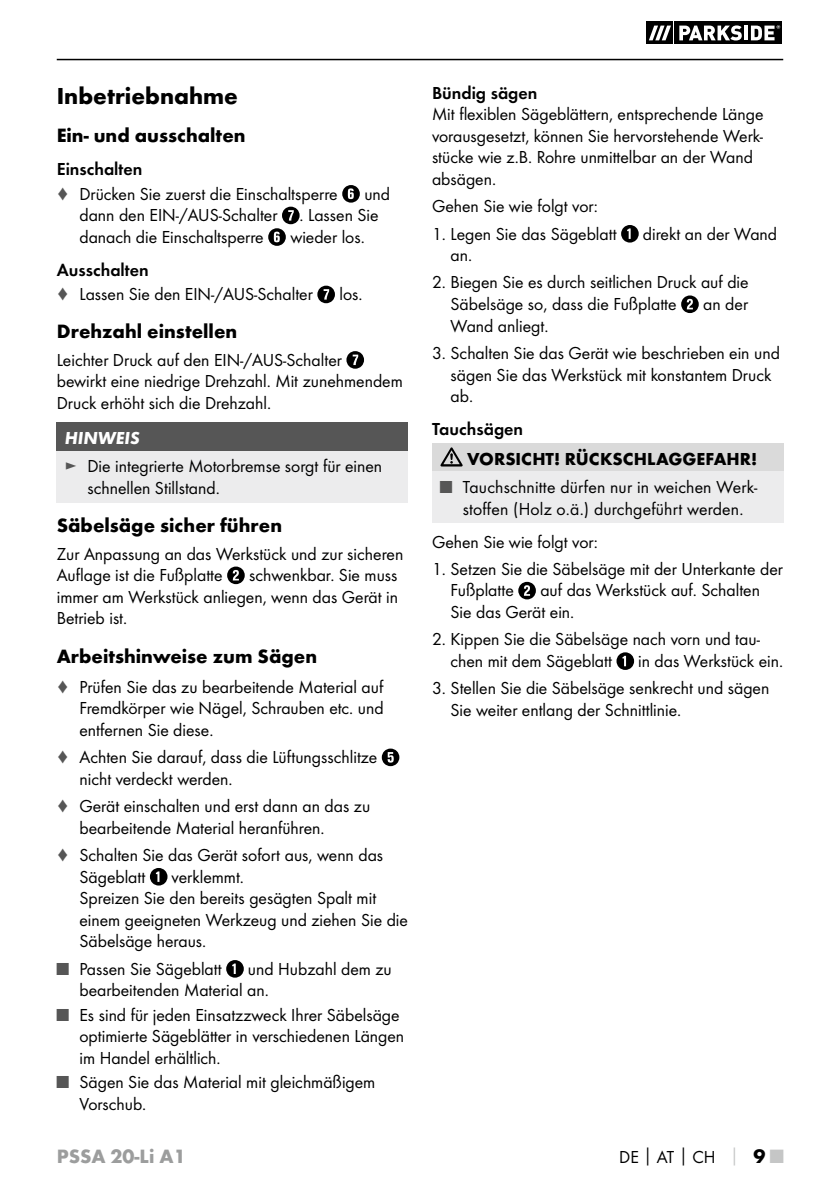
<style>
.page{position:relative;width:840px;height:1191px;background:#fff}
.page>*{position:absolute;margin:0;border:0;box-sizing:border-box;transform-origin:0 0}
.t1{font:700 24px "Futura";color:#000}
.t2{font:700 20px "Futura";color:#000}
.t3{font:700 20px "Futura";color:#9c9d9d}
.t4{font:18px/21.6px "Futura Boo";color:#000}
.t5{font:18px "Futura Dem";color:#000}
.t6{font:700 18px "Futura";color:#000}
.t7{font:italic 700 18px "Futura";color:#fff}
.s1{color:#565656}
.s2{font-family:"Futura";font-weight:700}
.s3{font-family:"Futura";font-weight:700;color:#c5c6c6}
.s4{font-family:"Futura";font-weight:700;font-size:20px}
.s5{font-family:"Futura";font-weight:700;font-size:20px;color:#c5c6c6}
</style>
<div class="page">
<hr style="left:57px;top:59px;width:725px;height:1px;background:#000">
<div style="left:645px;top:21px;width:137px;height:24px;background:linear-gradient(to bottom,#fff,#fff)"></div>
<svg style="left:646px;top:22px;width:26px;height:22px"></svg>
<div style="left:674px;top:22px;width:107px;height:22px;background:#000"></div>
<svg style="left:648px;top:26px;width:22px;height:14px"></svg>
<svg style="left:679px;top:25px;width:62px;height:15px"></svg>
<svg style="left:744px;top:26px;width:3px;height:14px"></svg>
<svg style="left:750px;top:25px;width:29px;height:15px"></svg>
<svg style="left:342px;top:185px;width:17px;height:18px"></svg>
<svg style="left:268px;top:207px;width:31px;height:39px"></svg>
<svg style="left:317px;top:286px;width:18px;height:17px"></svg>
<svg style="left:346px;top:351px;width:18px;height:18px"></svg>
<div style="left:57px;top:422px;width:351px;height:29px;background:#565656"></div>
<div style="left:57px;top:451px;width:351px;height:51px;background:#ececed"></div>
<svg style="left:227px;top:566px;width:17px;height:18px"></svg>
<svg style="left:381px;top:748px;width:18px;height:18px"></svg>
<svg style="left:150px;top:868px;width:17px;height:17px"></svg>
<svg style="left:226px;top:960px;width:18px;height:17px"></svg>
<svg style="left:621px;top:225px;width:17px;height:17px"></svg>
<svg style="left:681px;top:295px;width:17px;height:18px"></svg>
<div style="left:432px;top:443px;width:350px;height:28px;background:#dadada"></div>
<div style="left:432px;top:471px;width:350px;height:51px;background:#ececed"></div>
<svg style="left:440px;top:447px;width:22px;height:19px"></svg>
<svg style="left:518px;top:582px;width:17px;height:17px"></svg>
<svg style="left:616px;top:652px;width:17px;height:18px"></svg>
<h1 class="t1" style="left:57px;top:81px;width:182px">Inbetriebnahme</h1>
<p class="t2" style="left:57px;top:123px;width:190px">Ein- und ausschalten</p>
<p class="t5" style="left:57px;top:158px;width:87px">Einschalten</p>
<p class="t4" style="left:57px;top:183px;width:282px"><span class="s1">♦</span> Drücken Sie zuerst die Einschaltsperre</p>
<p class="t4" style="left:79px;top:183px;width:312px;text-indent:285px">und dann den EIN-/AUS-Schalter . Lassen Sie danach die Einschaltsperre</p>
<p class="t4" style="left:290px;top:226px;width:76px">wieder los.</p>
<p class="t5" style="left:57px;top:259px;width:93px">Ausschalten</p>
<p class="t4" style="left:57px;top:283px;width:257px"><span class="s1">♦</span> Lassen Sie den EIN-/AUS-Schalter</p>
<p class="t4" style="left:339px;top:283px;width:25px">los.</p>
<p class="t2" style="left:57px;top:319px;width:182px">Drehzahl einstellen</p>
<p class="t4" style="left:57px;top:349px;width:347px">Leichter Druck auf den EIN-/AUS-Schalter<br>bewirkt eine niedrige Drehzahl. Mit zunehmendem<br>Druck erhöht sich die Drehzahl.</p>
<p class="t7" style="left:65px;top:426px;width:76px">HINWEIS</p>
<p class="t4" style="left:87px;top:455px;width:296px;text-indent:-23px"><span class="s1">►</span> Die integrierte Motorbremse sorgt für einen schnellen Stillstand.</p>
<p class="t2" style="left:57px;top:513px;width:227px">Säbelsäge sicher führen</p>
<p class="t4" style="left:57px;top:542px;width:348px">Zur Anpassung an das Werkstück und zur sicheren<br>Auflage ist die Fußplatte</p>
<p class="t4" style="left:57px;top:564px;width:343px;text-align:justify;text-indent:192px">schwenkbar. Sie muss immer am Werkstück anliegen, wenn das Gerät in Betrieb ist.</p>
<p class="t2" style="left:57px;top:643px;width:262px">Arbeitshinweise zum Sägen</p>
<p class="t4" style="left:79px;top:675px;width:305px;text-align:justify;text-indent:-23px"><span class="s1">♦</span> Prüfen Sie das zu bearbeitende Material auf Fremdkörper wie Nägel, Schrauben etc. und entfernen Sie diese.</p>
<p class="t4" style="left:79px;top:746px;width:299px;text-indent:-23px"><span class="s1">♦</span> Achten Sie darauf, dass die Lüftungsschlitze nicht verdeckt werden.</p>
<p class="t4" style="left:79px;top:795px;width:292px;text-indent:-23px"><span class="s1">♦</span> Gerät einschalten und erst dann an das zu bearbeitende Material heranführen.</p>
<p class="t4" style="left:79px;top:844px;width:305px;text-indent:-23px"><span class="s1">♦</span> Schalten Sie das Gerät sofort aus, wenn das<br>Sägeblatt</p>
<p class="t4" style="left:79px;top:865px;width:330px;text-indent:92px">verklemmt.<br>Spreizen Sie den bereits gesägten Spalt mit einem geeigneten Werkzeug und ziehen Sie die<br>Säbelsäge heraus.</p>
<p class="t4" style="left:57px;top:957px;width:166px"><span class="s1">■</span> Passen Sie Sägeblatt</p>
<p class="t4" style="left:79px;top:957px;width:314px;text-indent:168px">und Hubzahl dem zu bearbeitenden Material an.</p>
<p class="t4" style="left:79px;top:1003px;width:326px;text-indent:-23px"><span class="s1">■</span> Es sind für jeden Einsatzzweck Ihrer Säbelsäge optimierte Sägeblätter in verschiedenen Längen im Handel erhältlich.</p>
<p class="t4" style="left:79px;top:1071px;width:297px;text-indent:-23px"><span class="s1">■</span> Sägen Sie das Material mit gleichmäßigem<br>Vorschub.</p>
<p class="t5" style="left:432px;top:82px;width:107px">Bündig sägen</p>
<p class="t4" style="left:432px;top:103px;width:333px">Mit flexiblen Sägeblättern, entsprechende Länge vorausgesetzt, können Sie hervorstehende Werk&shy;stücke wie z.B. Rohre unmittelbar an der Wand absägen.</p>
<p class="t4" style="left:432px;top:195px;width:167px">Gehen Sie wie folgt vor:</p>
<p class="t4" style="left:432px;top:223px;width:186px">1. Legen Sie das Sägeblatt</p>
<p class="t4" style="left:642px;top:223px;width:136px">direkt an der Wand</p>
<p class="t4" style="left:450px;top:244px;width:23px">an.</p>
<p class="t4" style="left:450px;top:271px;width:299px;text-indent:-19px">2. Biegen Sie es durch seitlichen Druck auf die<br>Säbelsäge so, dass die Fußplatte</p>
<p class="t4" style="left:702px;top:293px;width:46px">an der</p>
<p class="t4" style="left:450px;top:315px;width:99px">Wand anliegt.</p>
<p class="t4" style="left:450px;top:342px;width:330px;text-indent:-19px">3. Schalten Sie das Gerät wie beschrieben ein und sägen Sie das Werkstück mit konstantem Druck ab.</p>
<p class="t5" style="left:432px;top:418px;width:93px">Tauchsägen</p>
<p class="t6" style="left:467px;top:448px;width:291px">VORSICHT! RÜCKSCHLAGGEFAHR!</p>
<p class="t4" style="left:440px;top:476px;width:318px;text-align:center"><span class="s1">■</span> Tauchschnitte dürfen nur in weichen Werk&shy;stoffen (Holz o.ä.) durchgeführt werden.</p>
<p class="t4" style="left:432px;top:530px;width:167px">Gehen Sie wie folgt vor:</p>
<p class="t4" style="left:450px;top:558px;width:333px;text-indent:-19px">1. Setzen Sie die Säbelsäge mit der Unterkante der<br>Fußplatte</p>
<p class="t4" style="left:450px;top:579px;width:311px;text-indent:90px">auf das Werkstück auf. Schalten<br>Sie das Gerät ein.</p>
<p class="t4" style="left:450px;top:628px;width:311px;text-indent:-19px">2. Kippen Sie die Säbelsäge nach vorn und tau&shy;chen mit dem Sägeblatt</p>
<p class="t4" style="left:637px;top:650px;width:146px">in das Werkstück ein.</p>
<p class="t4" style="left:450px;top:677px;width:320px;text-indent:-19px">3. Stellen Sie die Säbelsäge senkrecht und sägen<br>Sie weiter entlang der Schnittlinie.</p>
<p class="t3" style="left:57px;top:1143px;width:130px">PSSA 20-Li A1</p>
<p class="t4" style="left:618px;top:1145px;width:166px">DE<span class="s2">│</span>AT<span class="s2">│</span>CH <span class="s3">│</span> <span class="s4">9</span> <span class="s5">■</span></p>
</div>
